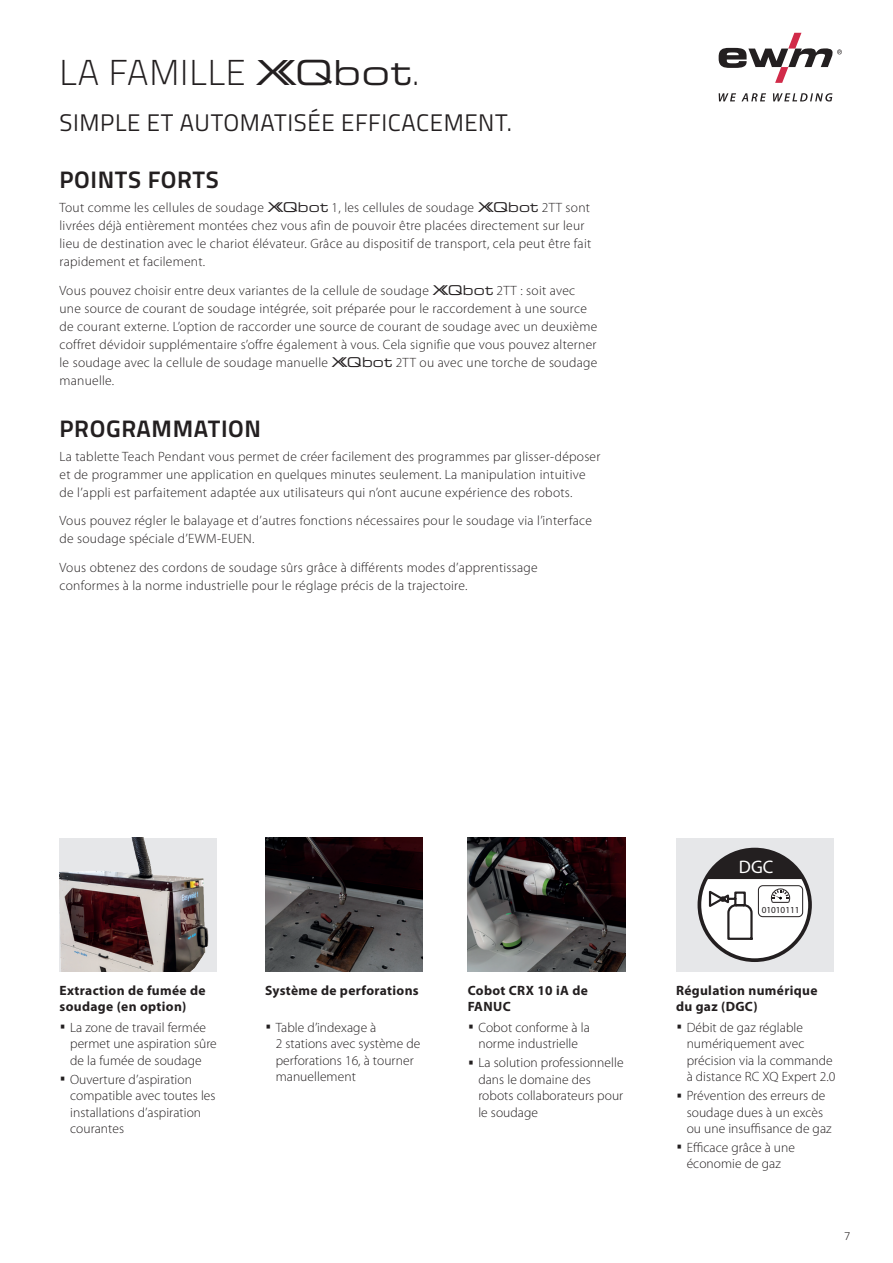
<style>
.page{position:relative;width:893px;height:1263px;background:#fff}
.page>*{position:absolute;margin:0;border:0;box-sizing:border-box;transform-origin:0 0}
.t1{font:300 36px "Titillium Text";letter-spacing:.025em;color:#231f20}
.t2{font:24px "Titillium Text";letter-spacing:.025em;color:#231f20}
.t3{font:700 24px "Titillium Text";letter-spacing:.025em;color:#231f20}
.t4{font:18.15px "Myriad Pro";color:#fff}
.t5{font:300 13.5px/16.5px "Myriad Pro";letter-spacing:.02em;color:#231f20}
.t6{font:700 13.5px/16.5px "Myriad Pro";letter-spacing:.025em;color:#231f20}
.t7{font:300 12px "Titillium Text";color:#231f20}
.t8{font:9.3px "Myriad Pro";color:#231f20}
.s1{font-family:"XQEWMJR";font-weight:400;font-size:34.5px}
.s2{font-family:"XQEWMJR";font-weight:400}
.s3{font-family:"Titillium Text"}
</style>
<div class="page">
<img style="left:60px;top:838px;width:157px;height:134px">
<img style="left:265px;top:838px;width:157px;height:134px">
<img style="left:468px;top:838px;width:157px;height:134px">
<div style="left:676px;top:838px;width:157px;height:134px;background:#e6e7e9"></div>
<div style="left:699px;top:849px;width:111px;height:111px;background:#fff;border-radius:50%"></div>
<div style="left:698px;top:848px;width:114px;height:114px;border:4px solid #231f20;border-radius:50%"></div>
<svg style="left:706px;top:849px;width:98px;height:30px"></svg>
<svg style="left:707px;top:890px;width:46px;height:51px"></svg>
<div style="left:758px;top:885px;width:45px;height:32px;border:1px solid #231f20;border-radius:4px"></div>
<svg style="left:771px;top:889px;width:19px;height:14px"></svg>
<svg style="left:719px;top:93px;width:113px;height:9px"></svg>
<svg style="left:719px;top:33px;width:123px;height:50px"></svg>
<h1 class="t1" style="left:60px;top:46px;width:361px">LA FAMILLE <span class="s1">XQbot</span>.</h1>
<h2 class="t2" style="left:60px;top:105px;width:454px">SIMPLE ET AUTOMATISÉE EFFICACEMENT.</h2>
<h2 class="t3" style="left:60px;top:161px;width:161px">POINTS FORTS</h2>
<p class="t5" style="left:60px;top:199px;width:533px;line-height:18px">Tout comme les cellules de soudage <span class="s2">XQbot</span> 1, les cellules de soudage <span class="s2">XQbot</span> 2TT sont livrées déjà entièrement montées chez vous afin de pouvoir être placées directement sur leur lieu de destination avec le chariot élévateur. Grâce au dispositif de transport, cela peut être fait rapidement et facilement.</p>
<p class="t5" style="left:60px;top:282px;width:539px;line-height:18px">Vous pouvez choisir entre deux variantes de la cellule de soudage <span class="s2">XQbot</span> 2TT : soit avec une source de courant de soudage intégrée, soit préparée pour le raccordement à une source de courant externe. L’option de raccorder une source de courant de soudage avec un deuxième coffret dévidoir supplémentaire s’offre également à vous. Cela signifie que vous pouvez alterner le soudage avec la cellule de soudage manuelle <span class="s2">XQbot</span> 2TT ou avec une torche de soudage manuelle.</p>
<h2 class="t3" style="left:60px;top:410px;width:203px">PROGRAMMATION</h2>
<p class="t5" style="left:60px;top:447px;width:542px;line-height:18px">La tablette Teach Pendant vous permet de créer facilement des programmes par glisser-déposer et de programmer une application en quelques minutes seulement. La manipulation intuitive de l’appli est parfaitement adaptée aux utilisateurs qui n’ont aucune expérience des robots.</p>
<p class="t5" style="left:60px;top:512px;width:534px;line-height:18px">Vous pouvez régler le balayage et d’autres fonctions nécessaires pour le soudage via l’interface de soudage spéciale d’EWM-EUEN.</p>
<p class="t5" style="left:60px;top:559px;width:480px;line-height:18px">Vous obtenez des cordons de soudage sûrs grâce à différents modes d’apprentissage conformes à la norme industrielle pour le réglage précis de la trajectoire.</p>
<p class="t6" style="left:60px;top:982px;width:148px">Extraction de fumée de soudage (en option)</p>
<p class="t5" style="left:70px;top:1019px;width:148px;text-indent:-11px"><span class="s3">•</span> La zone de travail fermée permet une aspiration sûre de la fumée de soudage</p>
<p class="t5" style="left:70px;top:1071px;width:147px;text-indent:-11px"><span class="s3">•</span> Ouverture d’aspiration compatible avec toutes les installations d’aspiration courantes</p>
<p class="t6" style="left:265px;top:982px;width:155px">Système de perforations</p>
<p class="t5" style="left:276px;top:1019px;width:146px;text-indent:-11px"><span class="s3">•</span> Table d’indexage à<br>2 stations avec système de perforations 16, à tourner manuellement</p>
<p class="t6" style="left:468px;top:982px;width:122px">Cobot CRX 10 iA de<br>FANUC</p>
<p class="t5" style="left:468px;top:1019px;width:124px;text-align:center"><span class="s3">•</span> Cobot conforme à la norme industrielle</p>
<p class="t5" style="left:478px;top:1054px;width:147px;text-indent:-11px"><span class="s3">•</span> La solution professionnelle dans le domaine des robots collaborateurs pour le soudage</p>
<h3 class="t4" style="left:739px;top:856px;width:36px">DGC</h3>
<p class="t8" style="left:762px;top:904px;width:39px">01010111</p>
<p class="t6" style="left:676px;top:982px;width:143px">Régulation numérique du gaz (DGC)</p>
<p class="t5" style="left:687px;top:1019px;width:150px;text-indent:-11px"><span class="s3">•</span> Débit de gaz réglable numériquement avec précision via la commande à distance RC XQ Expert 2.0</p>
<p class="t5" style="left:687px;top:1087px;width:147px;text-indent:-11px"><span class="s3">•</span> Prévention des erreurs de soudage dues à un excès ou une insuffisance de gaz</p>
<p class="t5" style="left:676px;top:1139px;width:121px;text-align:center"><span class="s3">•</span> Efficace grâce à une économie de gaz</p>
<p class="t7" style="left:844px;top:1227px;width:8px">7</p>
</div>
